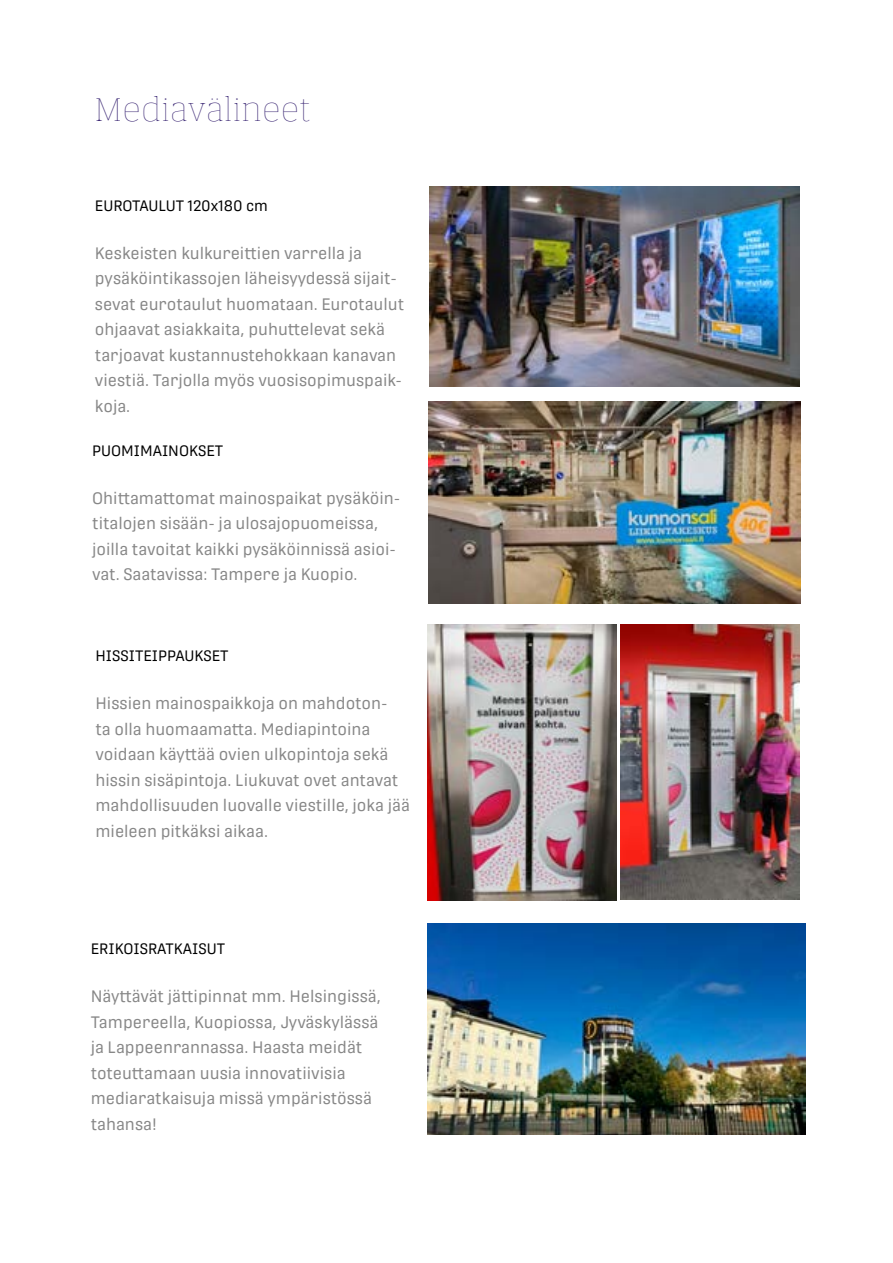
<style>
.page{position:relative;width:893px;height:1263px;background:#fff}
.page>*{position:absolute;margin:0;border:0;box-sizing:border-box;transform-origin:0 0}
.t1{font:200 33px "Neuvos";letter-spacing:.05em;color:#3b2774}
.t2{font:16.5px/25.5px "Protipo";color:#878787}
.t3{font:15px "Protipo";color:#000}
</style>
<div class="page">
<img style="left:429px;top:401px;width:371px;height:203px">
<img style="left:430px;top:186px;width:370px;height:201px">
<img style="left:428px;top:923px;width:377px;height:211px">
<img style="left:428px;top:624px;width:189px;height:276px">
<img style="left:620px;top:624px;width:179px;height:275px">
<h1 class="t1" style="left:95px;top:86px;width:216px">Mediavälineet</h1>
<p class="t3" style="left:95px;top:197px;width:175px">EUROTAULUT 120x180 cm</p>
<p class="t2" style="left:95px;top:240px;width:311px">Keskeisten kulkureittien varrella ja pysäköintikassojen läheisyydessä sijait&shy;sevat eurotaulut huomataan. Eurotaulut ohjaavat asiakkaita, puhuttelevat sekä tarjoavat kustannustehokkaan kanavan viestiä. Tarjolla myös vuosisopimuspaik&shy;koja.</p>
<p class="t3" style="left:92px;top:442px;width:133px">PUOMIMAINOKSET</p>
<p class="t2" style="left:92px;top:485px;width:310px">Ohittamattomat mainospaikat pysäköin&shy;titalojen sisään- ja ulosajopuomeissa, joilla tavoitat kaikki pysäköinnissä asioi&shy;vat. Saatavissa: Tampere ja Kuopio.</p>
<p class="t3" style="left:95px;top:647px;width:135px">HISSITEIPPAUKSET</p>
<p class="t2" style="left:95px;top:691px;width:316px">Hissien mainospaikkoja on mahdoton-<br>ta olla huomaamatta. Mediapintoina voidaan käyttää ovien ulkopintoja sekä hissin sisäpintoja. Liukuvat ovet antavat mahdollisuuden luovalle viestille, joka jää mieleen pitkäksi aikaa.</p>
<p class="t3" style="left:91px;top:940px;width:136px">ERIKOISRATKAISUT</p>
<p class="t2" style="left:91px;top:984px;width:292px">Näyttävät jättipinnat mm. Helsingissä, Tampereella, Kuopiossa, Jyväskylässä ja Lappeenrannassa. Haasta meidät toteuttamaan uusia innovatiivisia mediaratkaisuja missä ympäristössä tahansa!</p>
</div>
